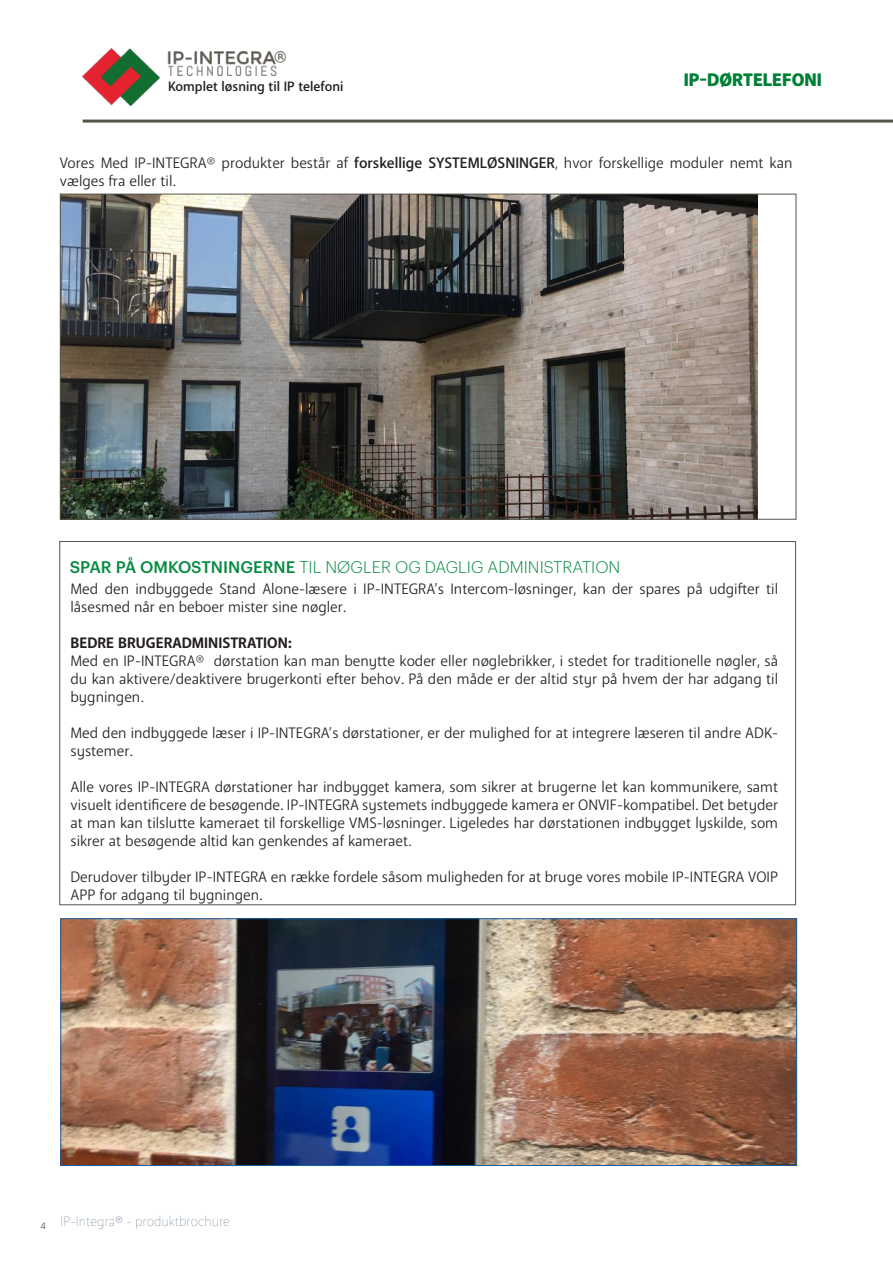
<style>
.page{position:relative;width:893px;height:1263px;background:#fff}
.page>*{position:absolute;margin:0;border:0;box-sizing:border-box;transform-origin:0 0}
.t1{font:900 18px "Anago";color:#008037}
.t2{font:300 16.5px "Graphik";color:#068b41}
.t3{font:15px/18px "Anago";color:#241f1f}
.t4{font:700 15px "Anago";color:#241f1f}
.t5{font:100 13.5px "Anago";color:#7d8d9b}
.t6{font:500 13.5px "Anago";color:#241f1f}
.s1{font-weight:500}
.s2{font-weight:500;font-size:16.35px}
</style>
<div class="page">
<img style="left:83px;top:49px;width:69px;height:56px">
<hr style="left:83px;top:120px;width:810px;height:3px;background:#565349">
<img style="left:115px;top:48px;width:172px;height:38px">
<img style="left:62px;top:196px;width:696px;height:321px">
<img style="left:63px;top:920px;width:732px;height:244px">
<div style="left:61px;top:918px;width:736px;height:248px;border:1px solid #1660a5"></div>
<p class="t6" style="left:168px;top:78px;width:177px">Komplet løsning til IP telefoni</p>
<p class="t1" style="left:684px;top:68px;width:140px">IP-DØRTELEFONI</p>
<p class="t3" style="left:60px;top:154px;width:734px">Vores Med IP-INTEGRA® produkter består af <span class="s1">forskellige SYSTEMLØSNINGER</span>, hvor forskellige moduler nemt kan vælges fra eller til.</p>
<p class="t2" style="left:70px;top:555px;width:552px"><span class="s1">SPAR</span> <span class="s2">PÅ OMKOSTNINGERNE</span> TIL NØGLER OG DAGLIG ADMINISTRATION</p>
<p class="t3" style="left:70px;top:580px;width:709px">Med den indbyggede Stand Alone-læsere i IP-INTEGRA’s Intercom-løsninger, kan der spares på udgifter til låsesmed når en beboer mister sine nøgler.</p>
<p class="t4" style="left:70px;top:633px;width:223px">BEDRE BRUGERADMINISTRATION:</p>
<p class="t3" style="left:70px;top:652px;width:709px;text-align:justify">Med en IP-INTEGRA® dørstation kan man benytte koder eller nøglebrikker, i stedet for traditionelle nøgler, så du kan aktivere/deaktivere brugerkonti efter behov. På den måde er der altid styr på hvem der har adgang til bygningen.</p>
<p class="t3" style="left:70px;top:724px;width:709px">Med den indbyggede læser i IP-INTEGRA’s dørstationer, er der mulighed for at integrere læseren til andre ADK&shy;systemer.</p>
<p class="t3" style="left:70px;top:778px;width:709px;text-align:justify">Alle vores IP-INTEGRA dørstationer har indbygget kamera, som sikrer at brugerne let kan kommunikere, samt visuelt identificere de besøgende. IP-INTEGRA systemets indbyggede kamera er ONVIF-kompatibel. Det betyder at man kan tilslutte kameraet til forskellige VMS-løsninger. Ligeledes har dørstationen indbygget lyskilde, som sikrer at besøgende altid kan genkendes af kameraet.</p>
<p class="t3" style="left:70px;top:868px;width:709px">Derudover tilbyder IP-INTEGRA en række fordele såsom muligheden for at bruge vores mobile IP-INTEGRA VOIP<br>APP for adgang til bygningen.</p>
<p class="t5" style="left:40px;top:1212px;width:191px"><sub>4</sub> IP-Integra® - produktbrochure</p>
</div>
